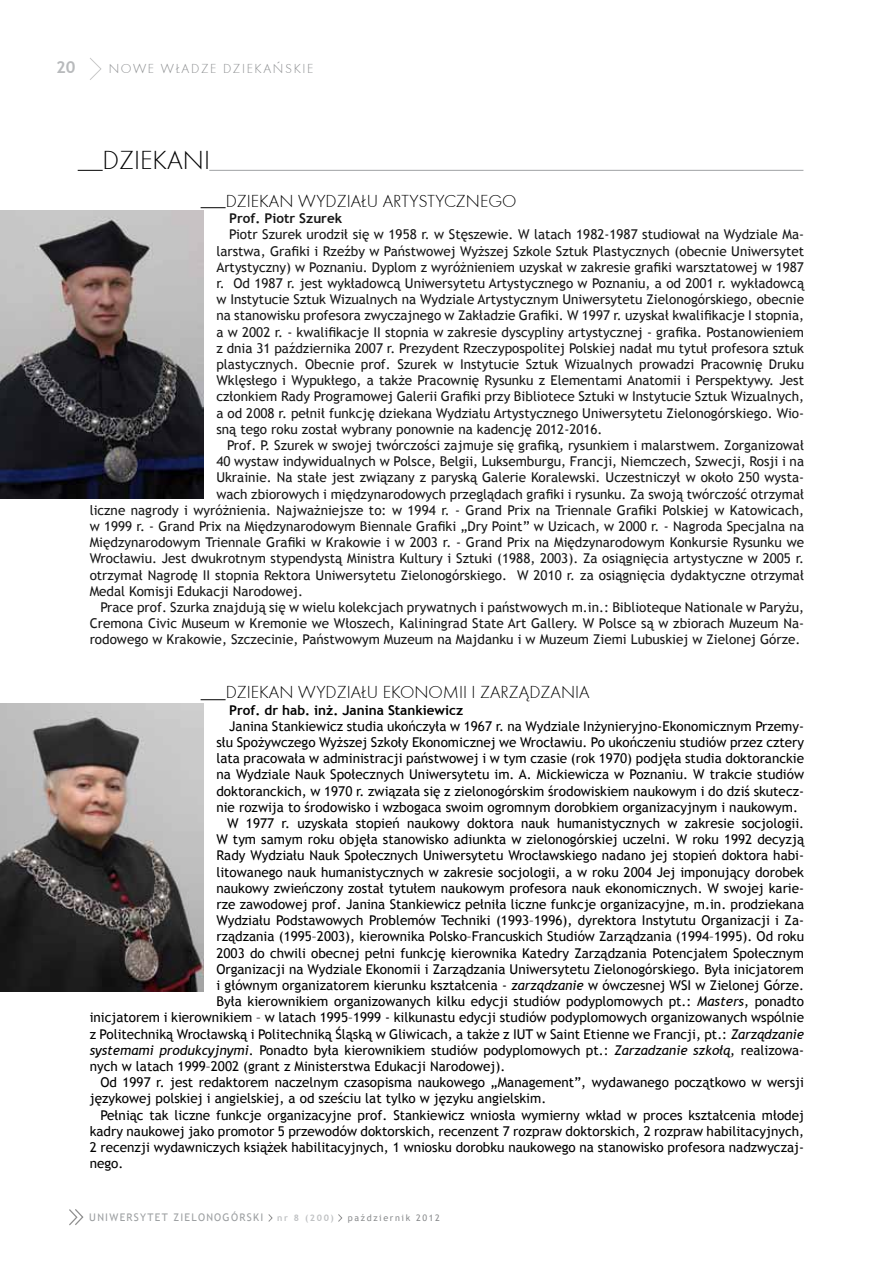
<style>
.page{position:relative;width:893px;height:1263px;background:#fff}
.page>*{position:absolute;margin:0;border:0;box-sizing:border-box;transform-origin:0 0}
.t1{font:27px "Futura TEE Ligh";color:#000}
.t2{font:18px "Futura TEE Ligh";color:#000}
.t3{font:700 16.5px "Trebuchet MS";color:#b8babc}
.t4{font:13.5px "Trebuchet MS";color:#000}
.t5{font:13.5px/16.2px "Trebuchet MS";color:#171717;text-align:justify}
.t6{font:700 13.5px "Trebuchet MS";color:#000}
.t7{font:13.5px "Futura TEE Ligh";letter-spacing:.12em;color:#8a8c8e}
.t8{font:700 13.5px "Trebuchet MS";color:#171717}
.t9{font:10.5px "Trebuchet MS";letter-spacing:.12em;color:#9da0a2}
.t10{font:9px "Trebuchet MS";letter-spacing:.18em;color:#8a8c8e}
.t11{font:700 9px "Trebuchet MS";color:#c0c2c4}
.s1{font-style:italic}
</style>
<div class="page">
<svg style="left:90px;top:58px;width:12px;height:22px"></svg>
<svg style="left:268px;top:1214px;width:5px;height:8px"></svg>
<svg style="left:338px;top:1214px;width:4px;height:8px"></svg>
<svg style="left:69px;top:1209px;width:15px;height:17px"></svg>
<img style="left:0;top:210px;width:204px;height:288px">
<img style="left:0;top:704px;width:204px;height:288px">
<hr style="left:209px;top:170px;width:594px;height:1px;background:#9fa1a4">
<svg style="left:78px;top:170px;width:25px;height:1px"></svg>
<svg style="left:201px;top:207px;width:25px;height:1px"></svg>
<svg style="left:201px;top:699px;width:25px;height:1px"></svg>
<p class="t3" style="left:56px;top:57px;width:21px">20</p>
<p class="t7" style="left:109px;top:61px;width:206px">NOWE WŁADZE DZIEKAŃSKIE</p>
<h1 class="t1" style="left:102px;top:145px;width:109px">DZIEKANI</h1>
<h2 class="t2" style="left:226px;top:191px;width:292px">DZIEKAN WYDZIAŁU ARTYSTYCZNEGO</h2>
<p class="t8" style="left:229px;top:210px;width:115px">Prof. Piotr Szurek</p>
<p class="t5" style="left:216px;top:227px;width:589px;text-indent:13px">Piotr Szurek urodził się w 1958 r. w Stęszewie. W latach 1982-1987 studiował na Wydziale Ma&shy;larstwa, Grafiki i Rzeźby w Państwowej Wyższej Szkole Sztuk Plastycznych (obecnie Uniwersytet Artystyczny) w Poznaniu. Dyplom z wyróżnieniem uzyskał w zakresie grafiki warsztatowej w 1987 r. Od 1987 r. jest wykładowcą Uniwersytetu Artystycznego w Poznaniu, a od 2001 r. wykładowcą w Instytucie Sztuk Wizualnych na Wydziale Artystycznym Uniwersytetu Zielonogórskiego, obecnie na stanowisku profesora zwyczajnego w Zakładzie Grafiki. W 1997 r. uzyskał kwalifikacje I stopnia, a w 2002 r. - kwalifikacje II stopnia w zakresie dyscypliny artystycznej - grafika. Postanowieniem z dnia 31 października 2007 r. Prezydent Rzeczypospolitej Polskiej nadał mu tytuł profesora sztuk plastycznych. Obecnie prof. Szurek w Instytucie Sztuk Wizualnych prowadzi Pracownię Druku Wklęsłego i Wypukłego, a także Pracownię Rysunku z Elementami Anatomii i Perspektywy. Jest członkiem Rady Programowej Galerii Grafiki przy Bibliotece Sztuki w Instytucie Sztuk Wizualnych, a od 2008 r. pełnił funkcję dziekana Wydziału Artystycznego Uniwersytetu Zielonogórskiego. Wio&shy;sną tego roku został wybrany ponownie na kadencję 2012-2016.</p>
<p class="t5" style="left:227px;top:437px;width:578px">Prof. P. Szurek w swojej twórczości zajmuje się grafiką, rysunkiem i malarstwem. Zorganizował</p>
<p class="t5" style="left:216px;top:453px;width:589px">40 wystaw indywidualnych w Polsce, Belgii, Luksemburgu, Francji, Niemczech, Szwecji, Rosji i na</p>
<p class="t5" style="left:216px;top:470px;width:589px">Ukrainie. Na stałe jest związany z paryską Galerie Koralewski. Uczestniczył w około 250 wysta-</p>
<p class="t5" style="left:216px;top:486px;width:589px">wach zbiorowych i międzynarodowych przeglądach grafiki i rysunku. Za swoją twórczość otrzymał</p>
<p class="t5" style="left:90px;top:502px;width:716px">liczne nagrody i wyróżnienia. Najważniejsze to: w 1994 r. - Grand Prix na Triennale Grafiki Polskiej w Katowicach,</p>
<p class="t5" style="left:90px;top:518px;width:716px">w 1999 r. - Grand Prix na Międzynarodowym Biennale Grafiki „Dry Point” w Uzicach, w 2000 r. - Nagroda Specjalna na</p>
<p class="t5" style="left:90px;top:534px;width:716px">Międzynarodowym Triennale Grafiki w Krakowie i w 2003 r. - Grand Prix na Międzynarodowym Konkursie Rysunku we</p>
<p class="t5" style="left:90px;top:551px;width:716px">Wrocławiu. Jest dwukrotnym stypendystą Ministra Kultury i Sztuki (1988, 2003). Za osiągnięcia artystyczne w 2005 r.</p>
<p class="t5" style="left:90px;top:567px;width:716px">otrzymał Nagrodę II stopnia Rektora Uniwersytetu Zielonogórskiego. W 2010 r. za osiągnięcia dydaktyczne otrzymał</p>
<p class="t5" style="left:90px;top:583px;width:215px">Medal Komisji Edukacji Narodowej.</p>
<p class="t5" style="left:100px;top:599px;width:705px">Prace prof. Szurka znajdują się w wielu kolekcjach prywatnych i państwowych m.in.: Biblioteque Nationale w Paryżu,</p>
<p class="t5" style="left:90px;top:615px;width:716px">Cremona Civic Museum w Kremonie we Włoszech, Kaliningrad State Art Gallery. W Polsce są w zbiorach Muzeum Na-</p>
<p class="t5" style="left:90px;top:632px;width:712px">rodowego w Krakowie, Szczecinie, Państwowym Muzeum na Majdanku i w Muzeum Ziemi Lubuskiej w Zielonej Górze.</p>
<h2 class="t2" style="left:226px;top:682px;width:365px">DZIEKAN WYDZIAŁU EKONOMII I ZARZĄDZANIA</h2>
<p class="t6" style="left:229px;top:701px;width:236px">Prof. dr hab. inż. Janina Stankiewicz</p>
<p class="t4" style="left:229px;top:718px;width:576px">Janina Stankiewicz studia ukończyła w 1967 r. na Wydziale Inżynieryjno-Ekonomicznym Przemy-</p>
<p class="t4" style="left:216px;top:734px;width:589px">słu Spożywczego Wyższej Szkoły Ekonomicznej we Wrocławiu. Po ukończeniu studiów przez cztery</p>
<p class="t4" style="left:216px;top:750px;width:589px">lata pracowała w administracji państwowej i w tym czasie (rok 1970) podjęła studia doktoranckie</p>
<p class="t4" style="left:216px;top:767px;width:589px">na Wydziale Nauk Społecznych Uniwersytetu im. A. Mickiewicza w Poznaniu. W trakcie studiów</p>
<p class="t4" style="left:216px;top:783px;width:589px">doktoranckich, w 1970 r. związała się z zielonogórskim środowiskiem naukowym i do dziś skutecz-</p>
<p class="t4" style="left:216px;top:799px;width:583px">nie rozwija to środowisko i wzbogaca swoim ogromnym dorobkiem organizacyjnym i naukowym.</p>
<p class="t4" style="left:227px;top:815px;width:578px">W 1977 r. uzyskała stopień naukowy doktora nauk humanistycznych w zakresie socjologii.</p>
<p class="t4" style="left:216px;top:831px;width:589px">W tym samym roku objęła stanowisko adiunkta w zielonogórskiej uczelni. W roku 1992 decyzją</p>
<p class="t4" style="left:216px;top:848px;width:589px">Rady Wydziału Nauk Społecznych Uniwersytetu Wrocławskiego nadano jej stopień doktora habi-</p>
<p class="t4" style="left:216px;top:864px;width:589px">litowanego nauk humanistycznych w zakresie socjologii, a w roku 2004 Jej imponujący dorobek</p>
<p class="t4" style="left:216px;top:880px;width:589px">naukowy zwieńczony został tytułem naukowym profesora nauk ekonomicznych. W swojej karie-</p>
<p class="t4" style="left:216px;top:896px;width:589px">rze zawodowej prof. Janina Stankiewicz pełniła liczne funkcje organizacyjne, m.in. prodziekana</p>
<p class="t4" style="left:216px;top:912px;width:589px">Wydziału Podstawowych Problemów Techniki (1993–1996), dyrektora Instytutu Organizacji i Za-</p>
<p class="t4" style="left:216px;top:929px;width:589px">rządzania (1995–2003), kierownika Polsko–Francuskich Studiów Zarządzania (1994–1995). Od roku</p>
<p class="t4" style="left:216px;top:945px;width:589px">2003 do chwili obecnej pełni funkcję kierownika Katedry Zarządzania Potencjałem Społecznym</p>
<p class="t4" style="left:216px;top:961px;width:589px">Organizacji na Wydziale Ekonomii i Zarządzania Uniwersytetu Zielonogórskiego. Była inicjatorem</p>
<p class="t4" style="left:216px;top:977px;width:589px">i głównym organizatorem kierunku kształcenia - <span class="s1">zarządzanie</span> w ówczesnej WSI w Zielonej Górze.</p>
<p class="t4" style="left:216px;top:993px;width:589px">Była kierownikiem organizowanych kilku edycji studiów podyplomowych pt.: <span class="s1">Masters</span>, ponadto</p>
<p class="t4" style="left:90px;top:1010px;width:716px">inicjatorem i kierownikiem – w latach 1995–1999 - kilkunastu edycji studiów podyplomowych organizowanych wspólnie</p>
<p class="t4" style="left:90px;top:1026px;width:716px">z Politechniką Wrocławską i Politechniką Śląską w Gliwicach, a także z IUT w Saint Etienne we Francji, pt.: <span class="s1">Zarządzanie</span></p>
<p class="t4" style="left:90px;top:1042px;width:716px"><span class="s1">systemami produkcyjnymi</span>. Ponadto była kierownikiem studiów podyplomowych pt.: <span class="s1">Zarzadzanie szkołą</span>, realizowa-</p>
<p class="t4" style="left:90px;top:1058px;width:417px">nych w latach 1999–2002 (grant z Ministerstwa Edukacji Narodowej).</p>
<p class="t4" style="left:100px;top:1074px;width:705px">Od 1997 r. jest redaktorem naczelnym czasopisma naukowego „Management”, wydawanego początkowo w wersji</p>
<p class="t4" style="left:90px;top:1091px;width:458px">językowej polskiej i angielskiej, a od sześciu lat tylko w języku angielskim.</p>
<p class="t4" style="left:100px;top:1107px;width:705px">Pełniąc tak liczne funkcje organizacyjne prof. Stankiewicz wniosła wymierny wkład w proces kształcenia młodej</p>
<p class="t4" style="left:90px;top:1123px;width:716px">kadry naukowej jako promotor 5 przewodów doktorskich, recenzent 7 rozpraw doktorskich, 2 rozpraw habilitacyjnych,</p>
<p class="t4" style="left:90px;top:1139px;width:716px">2 recenzji wydawniczych książek habilitacyjnych, 1 wniosku dorobku naukowego na stanowisko profesora nadzwyczaj-</p>
<p class="t4" style="left:90px;top:1155px;width:35px">nego.</p>
<p class="t9" style="left:89px;top:1211px;width:175px">UNIWERSYTET ZIELONOGÓRSKI</p>
<p class="t11" style="left:277px;top:1212px;width:58px">nr 8 (200)</p>
<p class="t10" style="left:348px;top:1212px;width:94px">październik 2012</p>
</div>
